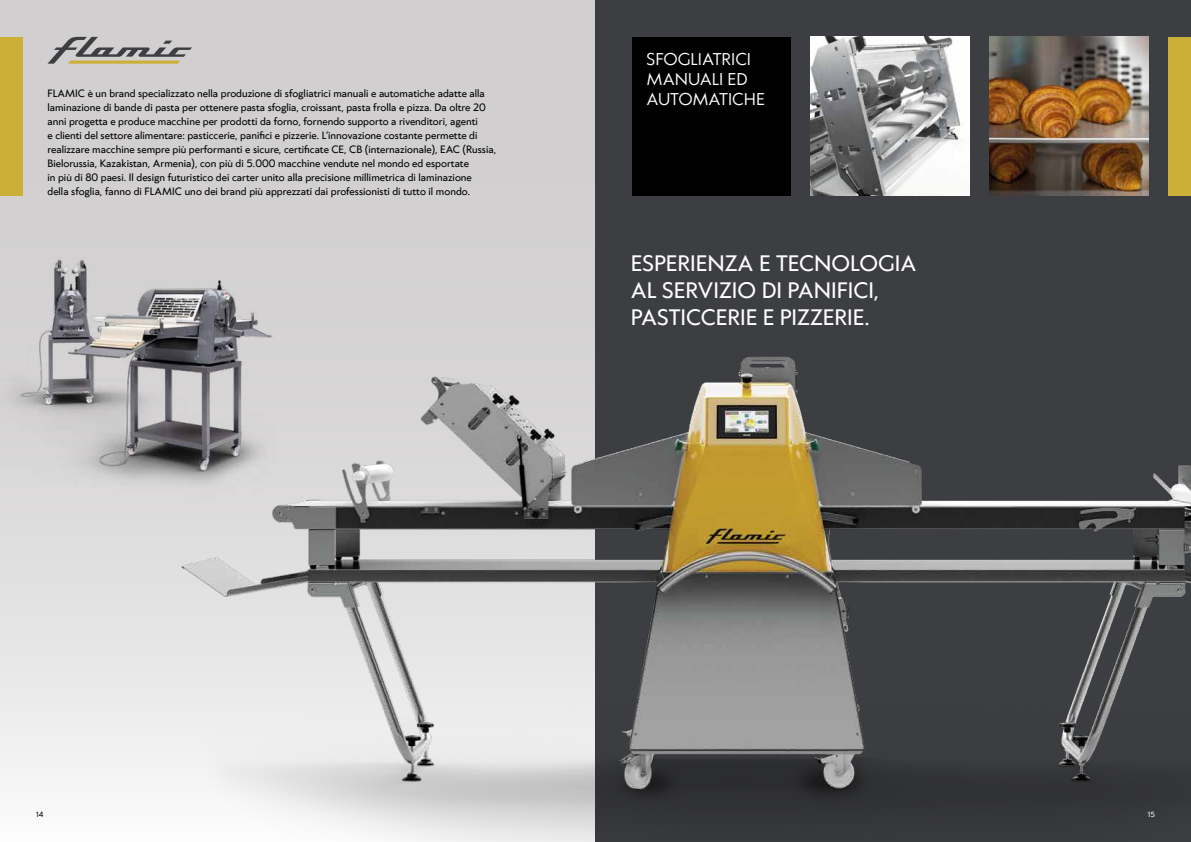
<style>
.page{position:relative;width:1191px;height:842px;background:#fff}
.page>*{position:absolute;margin:0;border:0;box-sizing:border-box;transform-origin:0 0}
.t1{font:21px/27px "Klein";color:#fff}
.t2{font:16px/20px "Klein";color:#fff}
.t3{font:10px/14px "Klein";color:#000}
.t4{font:7px "Klein";color:#000}
.t5{font:7px "Klein";color:#fff}
</style>
<div class="page">
<svg style="left:0;top:0;width:595px;height:778px;background:#d6d5d5"></svg>
<div style="left:595px;top:0;width:596px;height:842px;background:#3d3e41"></div>
<div style="left:1168px;top:37px;width:23px;height:158px;background:#ccaf37"></div>
<div style="left:632px;top:37px;width:159px;height:158px;background:#000"></div>
<img style="left:811px;top:37px;width:158px;height:158px">
<div style="left:0;top:37px;width:23px;height:158px;background:#ccaf37"></div>
<img style="left:989px;top:37px;width:159px;height:158px">
<svg style="left:47px;top:37px;width:145px;height:27px;background:#aba89e"></svg>
<img style="left:157px;top:195px;width:1034px;height:647px">
<img style="left:0;top:235px;width:298px;height:299px">
<p class="t3" style="left:47px;top:86px;width:450px">FLAMIC è un brand specializzato nella produzione di sfogliatrici manuali e automatiche adatte alla laminazione di bande di pasta per ottenere pasta sfoglia, croissant, pasta frolla e pizza. Da oltre 20 anni progetta e produce macchine per prodotti da forno, fornendo supporto a rivenditori, agenti<br>e clienti del settore alimentare: pasticcerie, panifici e pizzerie. L’innovazione costante permette di realizzare macchine sempre più performanti e sicure, certificate CE, CB (internazionale), EAC (Russia, Bielorussia, Kazakistan, Armenia), con più di 5.000 macchine vendute nel mondo ed esportate<br>in più di 80 paesi. Il design futuristico dei carter unito alla precisione millimetrica di laminazione<br>della sfoglia, fanno di FLAMIC uno dei brand più apprezzati dai professionisti di tutto il mondo.</p>
<h2 class="t2" style="left:646px;top:48px;width:120px">SFOGLIATRICI<br>MANUALI ED<br>AUTOMATICHE</h2>
<h1 class="t1" style="left:631px;top:249px;width:287px">ESPERIENZA E TECNOLOGIA<br>AL SERVIZIO DI PANIFICI,<br>PASTICCERIE E PIZZERIE.</h1>
<p class="t4" style="left:36px;top:809px;width:9px">14</p>
<p class="t5" style="left:1147px;top:809px;width:9px">15</p>
</div>
